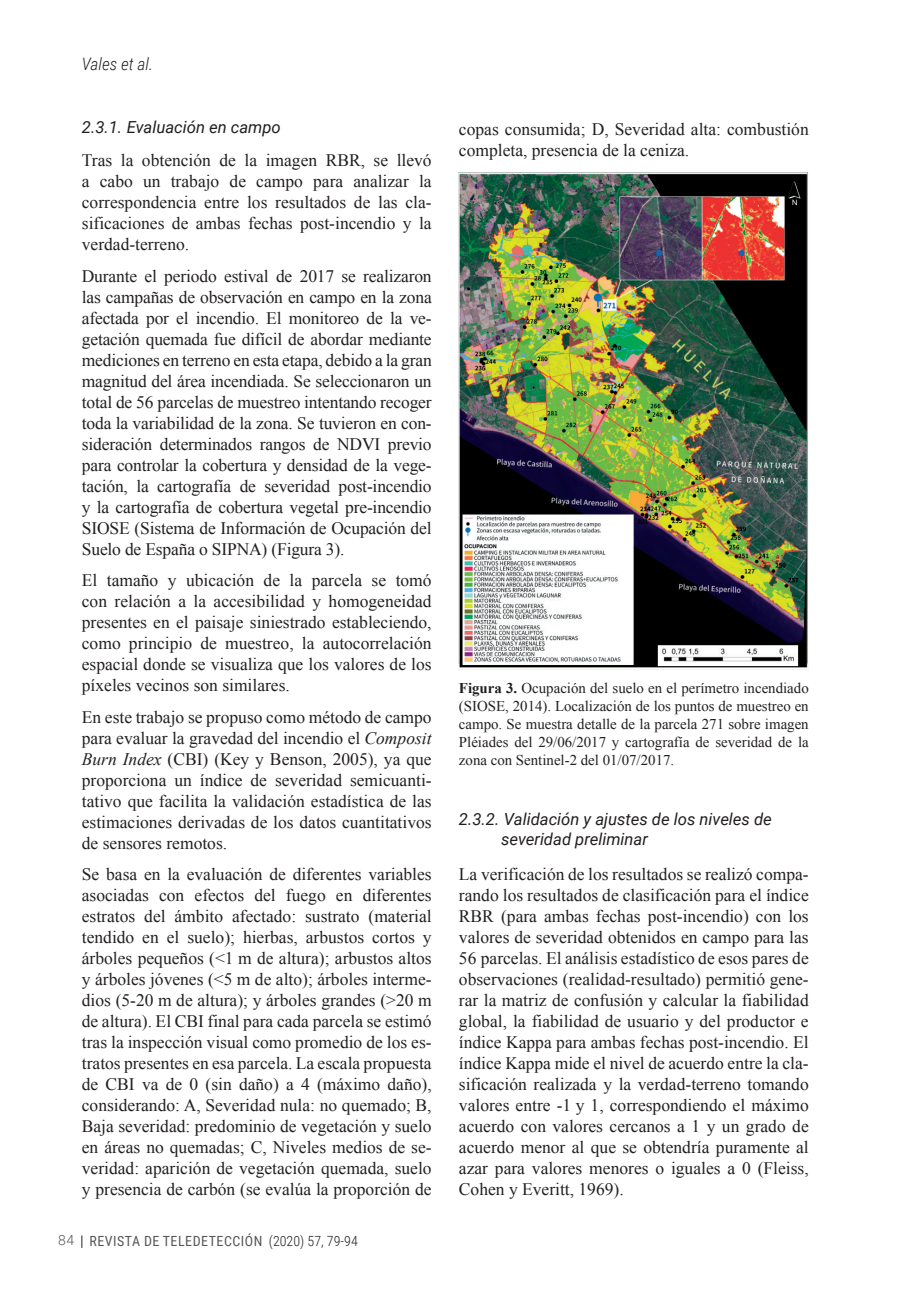
<style>
.page{position:relative;width:908px;height:1300px;background:#fff}
.page>*{position:absolute;margin:0;border:0;box-sizing:border-box;transform-origin:0 0}
.TD_06_TXT_GRAL_esp{font:17.5px/21px "Times New Roman";color:#231f20;text-align:justify}
.t1{font:italic 300 17.15px "Roboto Condensed";color:#231f20}
.t2{font:italic 16.62px/19.9px "Roboto";color:#231f20}
.TD_09_PIE_FOTO{font:14.88px/17.8px "Times New Roman";color:#231f20;text-align:justify}
.t3{font:14px "Roboto Condensed";letter-spacing:.035em;color:#57585a}
.t4{font:300 14px "Roboto";color:#57585a}
.s1{font-style:italic}
.s2{font-weight:300;color:#231f20}
.s3{font-weight:700}
</style>
<div class="page">
<svg style="left:81px;top:1235px;width:1px;height:13px"></svg>
<img style="left:459px;top:172px;width:349px;height:498px">
<p class="t1" style="left:82px;top:52px;width:73px">Vales et al.</p>
<p class="t2" style="left:82px;top:116px;width:200px">2.3.1. Evaluación en campo</p>
<p class="TD_06_TXT_GRAL_esp" style="left:82px;top:149px;width:351px">Tras la obtención de la imagen RBR, se llevó a cabo un trabajo de campo para analizar la correspondencia entre los resultados de las cla&shy;sificaciones de ambas fechas post-incendio y la verdad-terreno.</p>
<p class="TD_06_TXT_GRAL_esp" style="left:82px;top:265px;width:351px">Durante el periodo estival de 2017 se realizaron las campañas de observación en campo en la zona afectada por el incendio. El monitoreo de la ve&shy;getación quemada fue difícil de abordar mediante mediciones en terreno en esta etapa, debido a la gran magnitud del área incendiada. Se seleccionaron un total de 56 parcelas de muestreo intentando recoger toda la variabilidad de la zona. Se tuvieron en con&shy;sideración determinados rangos de NDVI previo para controlar la cobertura y densidad de la vege&shy;tación, la cartografía de severidad post-incendio y la cartografía de cobertura vegetal pre-incendio SIOSE (Sistema de Información de Ocupación del Suelo de España o SIPNA) (Figura 3).</p>
<p class="TD_06_TXT_GRAL_esp" style="left:82px;top:569px;width:351px">El tamaño y ubicación de la parcela se tomó con relación a la accesibilidad y homogeneidad presentes en el paisaje siniestrado estableciendo, como principio de muestreo, la autocorrelación espacial donde se visualiza que los valores de los píxeles vecinos son similares.</p>
<p class="TD_06_TXT_GRAL_esp" style="left:82px;top:706px;width:351px">En este trabajo se propuso como método de campo para evaluar la gravedad del incendio el <span class="s1">Composit Burn Index</span> (CBI) (Key y Benson, 2005), ya que proporciona un índice de severidad semicuanti&shy;tativo que facilita la validación estadística de las estimaciones derivadas de los datos cuantitativos de sensores remotos.</p>
<p class="TD_06_TXT_GRAL_esp" style="left:82px;top:863px;width:351px">Se basa en la evaluación de diferentes variables asociadas con efectos del fuego en diferentes estratos del ámbito afectado: sustrato (material tendido en el suelo); hierbas, arbustos cortos y árboles pequeños (&lt;1 m de altura); arbustos altos y árboles jóvenes (&lt;5 m de alto); árboles interme&shy;dios (5-20 m de altura); y árboles grandes (&gt;20 m de altura). El CBI final para cada parcela se estimó tras la inspección visual como promedio de los es&shy;tratos presentes en esa parcela. La escala propuesta de CBI va de 0 (sin daño) a 4 (máximo daño), considerando: A, Severidad nula: no quemado; B, Baja severidad: predominio de vegetación y suelo en áreas no quemadas; C, Niveles medios de se&shy;veridad: aparición de vegetación quemada, suelo y presencia de carbón (se evalúa la proporción de</p>
<p class="t4" style="left:58px;top:1230px;width:18px">84</p>
<p class="t3" style="left:90px;top:1231px;width:270px">REVISTA DE TELEDETECCIÓN <span class="s2">(2020) 57, 79-94</span></p>
<p class="TD_06_TXT_GRAL_esp" style="left:459px;top:118px;width:351px">copas consumida; D, Severidad alta: combustión completa, presencia de la ceniza.</p>
<p class="TD_09_PIE_FOTO" style="left:459px;top:679px;width:351px"><span class="s3">Figura 3.</span> Ocupación del suelo en el perímetro incendiado (SIOSE, 2014). Localización de los puntos de muestreo en campo. Se muestra detalle de la parcela 271 sobre imagen Pléiades del 29/06/2017 y cartografía de severidad de la zona con Sentinel-2 del 01/07/2017.</p>
<p class="t2" style="left:501px;top:808px;width:272px;text-indent:-42px">2.3.2. Validación y ajustes de los niveles de severidad preliminar</p>
<p class="TD_06_TXT_GRAL_esp" style="left:459px;top:863px;width:351px">La verificación de los resultados se realizó compa&shy;rando los resultados de clasificación para el índice RBR (para ambas fechas post-incendio) con los valores de severidad obtenidos en campo para las 56 parcelas. El análisis estadístico de esos pares de observaciones (realidad-resultado) permitió gene&shy;rar la matriz de confusión y calcular la fiabilidad global, la fiabilidad de usuario y del productor e índice Kappa para ambas fechas post-incendio. El índice Kappa mide el nivel de acuerdo entre la cla&shy;sificación realizada y la verdad-terreno tomando valores entre -1 y 1, correspondiendo el máximo acuerdo con valores cercanos a 1 y un grado de acuerdo menor al que se obtendría puramente al azar para valores menores o iguales a 0 (Fleiss, Cohen y Everitt, 1969).</p>
</div>
